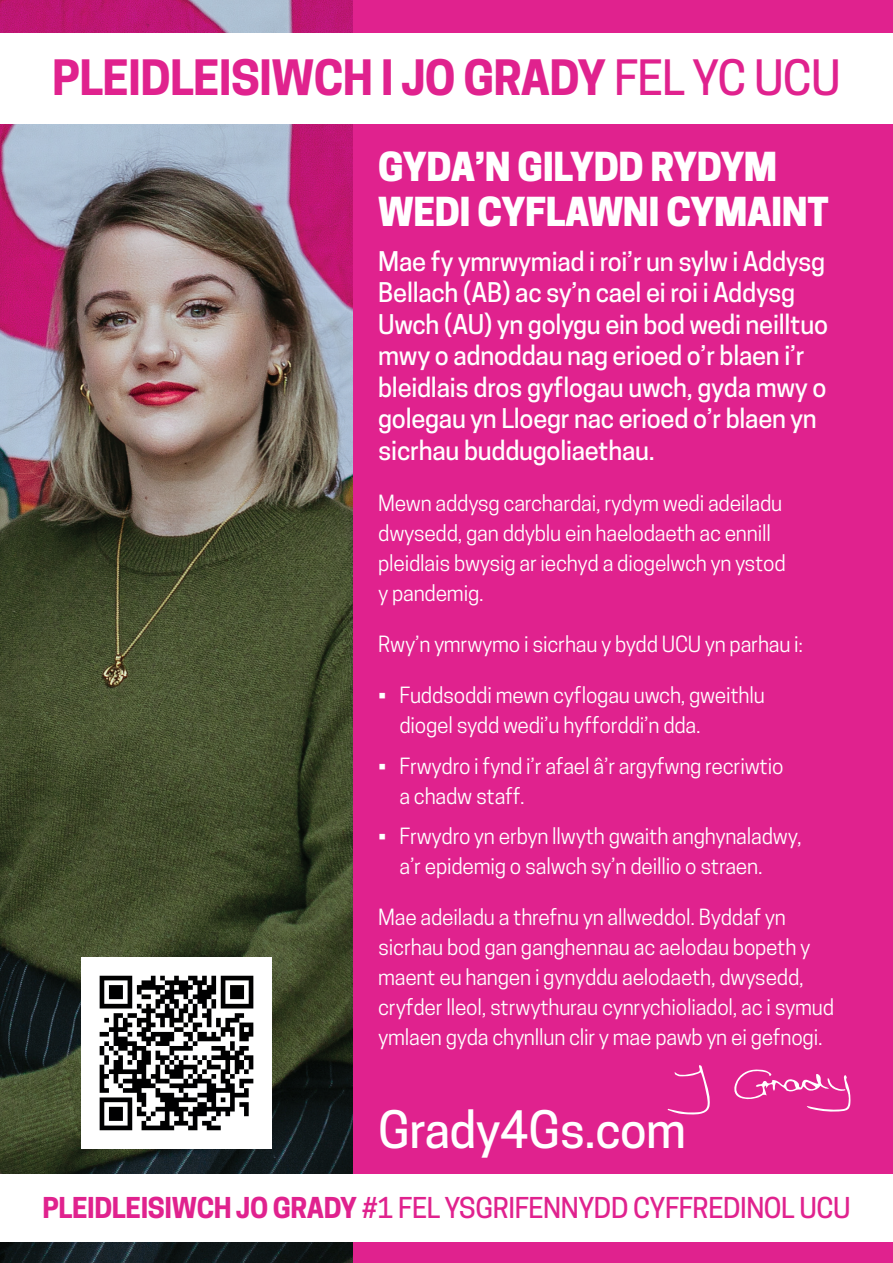
<style>
.page{position:relative;width:893px;height:1263px;background:#e0228e}
.page>*{position:absolute;margin:0;border:0;box-sizing:border-box;transform-origin:0 0}
.t1{font:500 48.45px "Cooper Hewitt";letter-spacing:-.01em;color:#fff}
.t2{font:700 45.75px "Cooper Hewitt";letter-spacing:-.015em;color:#e0228e}
.t3{font:800 37.5px/45px "Cooper Hewitt";letter-spacing:-.01em;color:#fff}
.t4{font:500 27px "Cooper Hewitt";letter-spacing:-.015em;color:#e0228e}
.t5{font:500 25.5px/31.5px "Cooper Hewitt";letter-spacing:-.01em;color:#fff}
.t6{font:21px/30px "Cooper Hewitt";letter-spacing:-.01em;color:#fff}
.s1{font-weight:500}
.s2{font-weight:700}
</style>
<div class="page">
<img style="left:0;top:0;width:353px;height:1263px">
<div style="left:0;top:33px;width:893px;height:90px;background:#fff"></div>
<svg style="left:667px;top:1065px;width:43px;height:49px"></svg>
<svg style="left:734px;top:1069px;width:117px;height:43px"></svg>
<img style="left:81px;top:958px;width:190px;height:190px">
<div style="left:225px;top:1118px;width:32px;height:13px;background:#fff"></div>
<div style="left:0;top:1174px;width:893px;height:68px;background:#fff"></div>
<h2 class="t2" style="left:52px;top:51px;width:790px">PLEIDLEISIWCH I JO GRADY <span class="s1">FEL YC UCU</span></h2>
<h3 class="t3" style="left:378px;top:145px;width:452px">GYDA’N GILYDD RYDYM<br>WEDI CYFLAWNI CYMAINT</h3>
<p class="t5" style="left:378px;top:246px;width:451px">Mae fy ymrwymiad i roi’r un sylw i Addysg Bellach (AB) ac sy’n cael ei roi i Addysg Uwch (AU) yn golygu ein bod wedi neilltuo mwy o adnoddau nag erioed o’r blaen i’r bleidlais dros gyflogau uwch, gyda mwy o golegau yn Lloegr nac erioed o’r blaen yn sicrhau buddugoliaethau.</p>
<p class="t6" style="left:378px;top:488px;width:409px">Mewn addysg carchardai, rydym wedi adeiladu dwysedd, gan ddyblu ein haelodaeth ac ennill pleidlais bwysig ar iechyd a diogelwch yn ystod y pandemig.</p>
<p class="t6" style="left:378px;top:629px;width:426px">Rwy’n ymrwymo i sicrhau y bydd UCU yn parhau i:</p>
<p class="t6" style="left:399px;top:680px;width:367px;text-indent:-21px">• Fuddsoddi mewn cyflogau uwch, gweithlu diogel sydd wedi’u hyfforddi’n dda.</p>
<p class="t6" style="left:399px;top:751px;width:385px;text-indent:-21px">• Frwydro i fynd i’r afael â’r argyfwng recriwtio a chadw staff.</p>
<p class="t6" style="left:399px;top:821px;width:404px;text-indent:-21px">• Frwydro yn erbyn llwyth gwaith anghynaladwy, a’r epidemig o salwch sy’n deillio o straen.</p>
<p class="t6" style="left:378px;top:902px;width:457px">Mae adeiladu a threfnu yn allweddol. Byddaf yn sicrhau bod gan ganghennau ac aelodau bopeth y maent eu hangen i gynyddu aelodaeth, dwysedd, cryfder lleol, strwythurau cynrychioliadol, ac i symud ymlaen gyda chynllun clir y mae pawb yn ei gefnogi.</p>
<h1 class="t1" style="left:378px;top:1101px;width:309px">Grady4Gs.com</h1>
<p class="t4" style="left:42px;top:1192px;width:810px"><span class="s2">PLEIDLEISIWCH JO GRADY</span> #1 FEL YSGRIFENNYDD CYFFREDINOL UCU</p>
</div>
